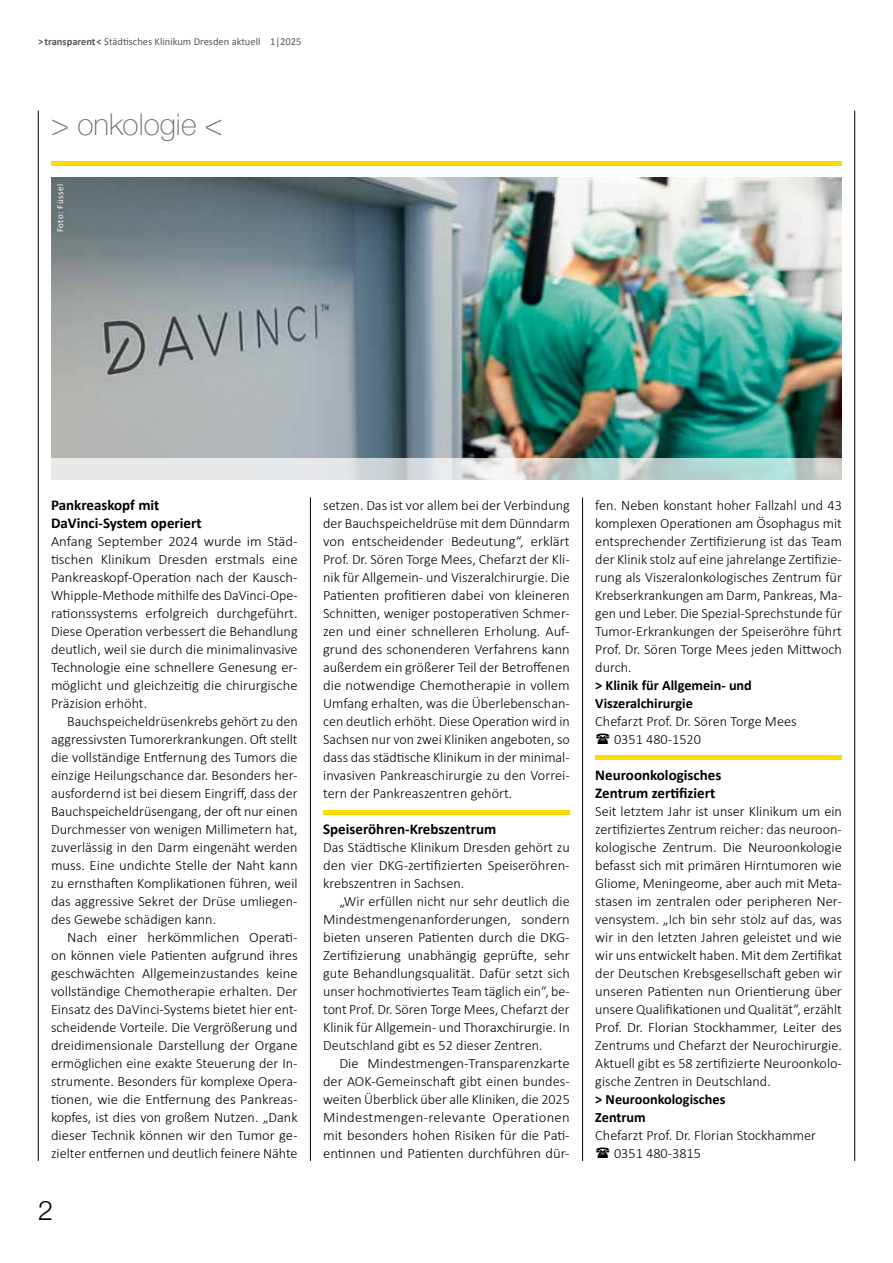
<style>
.page{position:relative;width:893px;height:1263px;background:#fff}
.page>*{position:absolute;margin:0;border:0;box-sizing:border-box;transform-origin:0 0}
.t1{font:100 30px "Helvetica Neue";color:#6e6e6e}
.t2{font:300 27px "Helvetica Neue";color:#000}
.t3{font:700 15px/18px "Calibri";color:#000}
.t4{font:300 14.25px/18px "Calibri";color:#000;text-align:justify}
.t5{font:700 14.25px/18px "Calibri";color:#000}
.t6{font:10.5px "Calibri";color:#565655}
.t7{font:9px "Calibri";letter-spacing:.05em;color:#fff}
.s1{font-weight:700}
</style>
<div class="page">
<hr style="left:38px;top:111px;width:1px;height:1050px;background:#000">
<hr style="left:854px;top:111px;width:1px;height:1050px;background:#000">
<hr style="left:582px;top:497px;width:1px;height:664px;background:#000">
<hr style="left:323px;top:810px;width:247px;height:4px;background:#ffda00">
<div style="left:595px;top:755px;width:247px;height:5px;background:#ffda00"></div>
<hr style="left:51px;top:162px;width:791px;height:4px;background:#ffda00">
<hr style="left:310px;top:497px;width:1px;height:664px;background:#000">
<img style="left:51px;top:178px;width:791px;height:280px">
<svg style="left:51px;top:458px;width:791px;height:21px;background:#d3dddc"></svg>
<p class="t6" style="left:38px;top:35px;width:265px"><span class="s1">&gt;transparent&lt;</span> Städtisches Klinikum Dresden aktuell 1|2025</p>
<h1 class="t1" style="left:51px;top:102px;width:173px">&gt; onkologie &lt;</h1>
<p class="t7" style="left:55px;top:232px;width:50px;rotate:-90deg">Foto: Füssel</p>
<p class="t3" style="left:51px;top:495px;width:152px">Pankreaskopf mit<br>DaVinci-System operiert</p>
<p class="t4" style="left:51px;top:532px;width:248px">Anfang September 2024 wurde im Städ&shy;tischen Klinikum Dresden erstmals eine Pankreaskopf-Operation nach der Kausch-Whipple-Methode mithilfe des DaVinci-Ope&shy;rationssystems erfolgreich durchgeführt.<br>Diese Operation verbessert die Behandlung deutlich, weil sie durch die minimalinvasive Technologie eine schnellere Genesung er&shy;möglicht und gleichzeitig die chirurgische Präzision erhöht.</p>
<p class="t4" style="left:51px;top:712px;width:248px;text-indent:16px">Bauchspeicheldrüsenkrebs gehört zu den aggressivsten Tumorerkrankungen. Oft stellt die vollständige Entfernung des Tumors die einzige Heilungschance dar. Besonders her&shy;ausfordernd ist bei diesem Eingriff, dass der Bauchspeicheldrüsengang, der oft nur einen Durchmesser von wenigen Millimetern hat, zuverlässig in den Darm eingenäht werden muss. Eine undichte Stelle der Naht kann zu ernsthaften Komplikationen führen, weil das aggressive Sekret der Drüse umliegen&shy;des Gewebe schädigen kann.</p>
<p class="t4" style="left:51px;top:928px;width:248px;text-indent:16px">Nach einer herkömmlichen Operati&shy;on können viele Patienten aufgrund ihres geschwächten Allgemeinzustandes keine vollständige Chemotherapie erhalten. Der Einsatz des DaVinci-Systems bietet hier ent&shy;scheidende Vorteile. Die Vergrößerung und dreidimensionale Darstellung der Organe ermöglichen eine exakte Steuerung der In&shy;strumente. Besonders für komplexe Opera&shy;tionen, wie die Entfernung des Pankreas&shy;kopfes, ist dies von großem Nutzen. „Dank dieser Technik können wir den Tumor ge&shy;zielter entfernen und deutlich feinere Nähte</p>
<h2 class="t2" style="left:38px;top:1189px;width:17px">2</h2>
<p class="t4" style="left:323px;top:496px;width:248px">setzen. Das ist vor allem bei der Verbindung der Bauchspeicheldrüse mit dem Dünndarm von entscheidender Bedeutung“, erklärt Prof. Dr. Sören Torge Mees, Chefarzt der Kli&shy;nik für Allgemein- und Viszeralchirurgie. Die Patienten profitieren dabei von kleineren Schnitten, weniger postoperativen Schmer&shy;zen und einer schnelleren Erholung. Auf&shy;grund des schonenderen Verfahrens kann außerdem ein größerer Teil der Betroffenen die notwendige Chemotherapie in vollem Umfang erhalten, was die Überlebenschan&shy;cen deutlich erhöht. Diese Operation wird in Sachsen nur von zwei Kliniken angeboten, so dass das städtische Klinikum in der minimal&shy;invasiven Pankreaschirurgie zu den Vorrei&shy;tern der Pankreaszentren gehört.</p>
<p class="t3" style="left:323px;top:819px;width:175px">Speiseröhren-Krebszentrum</p>
<p class="t4" style="left:323px;top:838px;width:248px">Das Städtische Klinikum Dresden gehört zu den vier DKG-zertifizierten Speiseröhren&shy;krebszentren in Sachsen.</p>
<p class="t4" style="left:323px;top:892px;width:248px;text-indent:16px">„Wir erfüllen nicht nur sehr deutlich die Mindestmengenanforderungen, sondern bieten unseren Patienten durch die DKG-Zertifizierung unabhängig geprüfte, sehr gute Behandlungsqualität. Dafür setzt sich unser hochmotiviertes Team täglich ein“, be&shy;tont Prof. Dr. Sören Torge Mees, Chefarzt der Klinik für Allgemein- und Thoraxchirurgie. In Deutschland gibt es 52 dieser Zentren.</p>
<p class="t4" style="left:323px;top:1054px;width:248px;text-indent:16px">Die Mindestmengen-Transparenzkarte der AOK-Gemeinschaft gibt einen bundes&shy;weiten Überblick über alle Kliniken, die 2025<br>Mindestmengen-relevante Operationen mit besonders hohen Risiken für die Pati&shy;entinnen und Patienten durchführen dür-</p>
<p class="t4" style="left:595px;top:496px;width:248px">fen. Neben konstant hoher Fallzahl und 43 komplexen Operationen am Ösophagus mit entsprechender Zertifizierung ist das Team der Klinik stolz auf eine jahrelange Zertifizie&shy;rung als Viszeralonkologisches Zentrum für Krebserkrankungen am Darm, Pankreas, Ma&shy;gen und Leber. Die Spezial-Sprechstunde für Tumor-Erkrankungen der Speiseröhre führt Prof. Dr. Sören Torge Mees jeden Mittwoch durch.</p>
<p class="t5" style="left:595px;top:675px;width:158px">&gt; Klinik für Allgemein- und<br>Viszeralchirurgie</p>
<p class="t4" style="left:614px;top:712px;width:184px;text-indent:-19px">Chefarzt Prof. Dr. Sören Torge Mees<br>0351 480-1520</p>
<p class="t3" style="left:595px;top:765px;width:128px">Neuroonkologisches<br>Zentrum zertifiziert</p>
<p class="t4" style="left:595px;top:802px;width:248px">Seit letztem Jahr ist unser Klinikum um ein zertifiziertes Zentrum reicher: das neuroon&shy;kologische Zentrum. Die Neuroonkologie befasst sich mit primären Hirntumoren wie Gliome, Meningeome, aber auch mit Meta&shy;stasen im zentralen oder peripheren Ner&shy;vensystem. „Ich bin sehr stolz auf das, was wir in den letzten Jahren geleistet und wie wir uns entwickelt haben. Mit dem Zertifikat der Deutschen Krebsgesellschaft geben wir unseren Patienten nun Orientierung über unsere Qualifikationen und Qualität“, erzählt Prof. Dr. Florian Stockhammer, Leiter des Zentrums und Chefarzt der Neurochirurgie.<br>Aktuell gibt es 58 zertifizierte Neuroonkolo&shy;gische Zentren in Deutschland.</p>
<p class="t5" style="left:595px;top:1089px;width:132px">&gt; Neuroonkologisches<br>Zentrum</p>
<p class="t4" style="left:614px;top:1126px;width:204px;text-indent:-19px">Chefarzt Prof. Dr. Florian Stockhammer<br>0351 480-3815</p>
</div>
